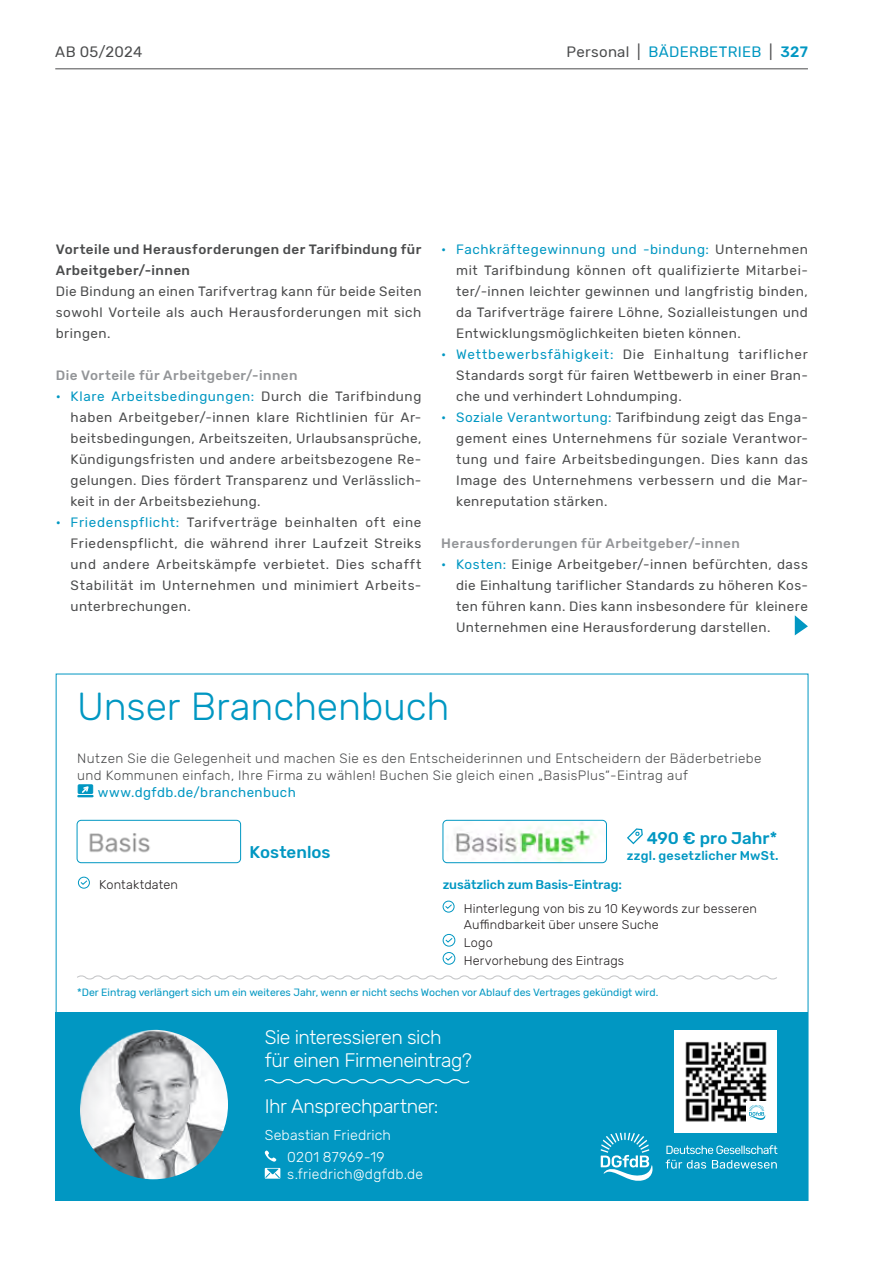
<style>
.page{position:relative;width:893px;height:1263px;background:#fff}
.page>*{position:absolute;margin:0;border:0;box-sizing:border-box;transform-origin:0 0}
.t1{font:300 39px "Rubik";letter-spacing:-.005em;color:#0197c2}
.t2{font:300 19.5px/22.5px "Rubik";letter-spacing:-.025em;color:#fff}
.t3{font:500 16.95px "Rubik";color:#0197c2}
.t4{font:15px "Rubik";letter-spacing:.015em;color:#0197c2}
.t5{font:15px "Rubik";letter-spacing:.02em;color:#4b4c4d}
.t6{font:300 14.25px/21.3px "Rubik";letter-spacing:.015em;color:#fff}
.t7{font:13.5px/21px "Rubik";letter-spacing:.03em;color:#4b4c4d;text-align:justify}
.t8{font:300 13.5px/17px "Rubik";letter-spacing:.03em;color:#4b4c4d}
.t9{font:500 13.5px "Rubik";letter-spacing:.03em;color:#939598}
.t10{font:500 13.5px/21px "Rubik";letter-spacing:.03em;color:#4b4c4d}
.t11{font:13.5px "Rubik";letter-spacing:.03em;color:#0197c2}
.t12{font:300 12.6px/15.9px "Rubik";letter-spacing:.01em;color:#231f20}
.t13{font:500 12.6px "Rubik";letter-spacing:.005em;color:#0197c2}
.t14{font:10.5px "Rubik";color:#0197c2}
.s1{color:#4b4c4d}
.s2{font-weight:500}
.s3{color:#0197c2}
.s4{font-size:13.95px}
</style>
<div class="page">
<hr style="left:55px;top:68px;width:753px;height:1px;background:#4b4c4d">
<div style="left:56px;top:1013px;width:752px;height:188px;background:#0197c2"></div>
<div style="left:78px;top:784px;width:15px;height:10px;border:1px solid #0197c2"></div>
<svg style="left:78px;top:785px;width:14px;height:12px"></svg>
<div style="left:674px;top:1030px;width:103px;height:102px;background:#fff"></div>
<img style="left:685px;top:1041px;width:82px;height:81px">
<div style="left:78px;top:877px;width:12px;height:11px;border:1px solid #0197c2;border-radius:50%"></div>
<svg style="left:80px;top:879px;width:8px;height:6px"></svg>
<div style="left:443px;top:901px;width:11px;height:11px;border:1px solid #0197c2;border-radius:50%"></div>
<svg style="left:444px;top:903px;width:9px;height:6px"></svg>
<div style="left:443px;top:934px;width:12px;height:12px;border:1px solid #0197c2;border-radius:50%"></div>
<svg style="left:445px;top:937px;width:8px;height:6px"></svg>
<div style="left:443px;top:952px;width:12px;height:13px;border:1px solid #0197c2;border-radius:50%"></div>
<svg style="left:445px;top:955px;width:8px;height:6px"></svg>
<svg style="left:77px;top:975px;width:700px;height:5px"></svg>
<svg style="left:627px;top:828px;width:16px;height:16px"></svg>
<img style="left:80px;top:1030px;width:148px;height:149px">
<svg style="left:264px;top:1079px;width:206px;height:5px"></svg>
<svg style="left:264px;top:1150px;width:13px;height:12px"></svg>
<svg style="left:265px;top:1168px;width:15px;height:11px"></svg>
<svg style="left:265px;top:1169px;width:15px;height:10px"></svg>
<svg style="left:601px;top:1133px;width:52px;height:48px"></svg>
<svg style="left:666px;top:1145px;width:111px;height:24px"></svg>
<img style="left:77px;top:820px;width:73px;height:43px">
<div style="left:77px;top:820px;width:164px;height:43px;border:1px solid #0197c2;border-radius:4px"></div>
<img style="left:443px;top:820px;width:163px;height:43px">
<div style="left:443px;top:820px;width:164px;height:43px;border:1px solid #0197c2;border-radius:4px"></div>
<div style="left:746px;top:1101px;width:20px;height:21px;background:#fff"></div>
<svg style="left:749px;top:1105px;width:16px;height:15px"></svg>
<svg style="left:795px;top:615px;width:13px;height:20px"></svg>
<p class="t5" style="left:55px;top:43px;width:88px">AB 05/2024</p>
<p class="t4" style="left:567px;top:43px;width:243px"><span class="s1">Personal |</span> BÄDERBETRIEB <span class="s1">|</span> <span class="s2">327</span></p>
<p class="t10" style="left:56px;top:239px;width:367px">Vorteile und Herausforderungen der Tarifbindung für<br>Arbeitgeber/-innen</p>
<p class="t7" style="left:56px;top:281px;width:367px">Die Bindung an einen Tarifvertrag kann für beide Seiten sowohl Vorteile als auch Herausforderungen mit sich bringen.</p>
<p class="t9" style="left:56px;top:367px;width:243px">Die Vorteile für Arbeitgeber/-innen</p>
<p class="t7" style="left:71px;top:386px;width:352px;text-indent:-15px"><span class="s3">• Klare Arbeitsbedingungen:</span> Durch die Tarifbindung haben Arbeitgeber/-innen klare Richtlinien für Ar&shy;beitsbedingungen, Arbeitszeiten, Urlaubsansprüche, Kündigungsfristen und andere arbeitsbezogene Re&shy;gelungen. Dies fördert Transparenz und Verlässlich&shy;keit in der Arbeitsbeziehung.</p>
<p class="t7" style="left:71px;top:512px;width:352px;text-indent:-15px"><span class="s3">• Friedenspflicht:</span> Tarifverträge beinhalten oft eine Friedenspflicht, die während ihrer Laufzeit Streiks und andere Arbeitskämpfe verbietet. Dies schafft Stabilität im Unternehmen und minimiert Arbeits&shy;unterbrechungen.</p>
<p class="t7" style="left:456px;top:239px;width:353px;text-indent:-15px"><span class="s3">• Fachkräftegewinnung und -bindung:</span> Unternehmen mit Tarifbindung können oft qualifizierte Mitarbei&shy;ter/-innen leichter gewinnen und langfristig binden, da Tarifverträge fairere Löhne, Sozialleistungen und Entwicklungsmöglichkeiten bieten können.</p>
<p class="t7" style="left:456px;top:344px;width:353px;text-indent:-15px"><span class="s3">• Wettbewerbsfähigkeit:</span> Die Einhaltung tariflicher Standards sorgt für fairen Wettbewerb in einer Bran&shy;che und verhindert Lohndumping.</p>
<p class="t7" style="left:456px;top:407px;width:353px;text-indent:-15px"><span class="s3">• Soziale Verantwortung:</span> Tarifbindung zeigt das Enga&shy;gement eines Unternehmens für soziale Verantwor&shy;tung und faire Arbeitsbedingungen. Dies kann das Image des Unternehmens verbessern und die Mar&shy;kenreputation stärken.</p>
<p class="t9" style="left:441px;top:535px;width:300px">Herausforderungen für Arbeitgeber/-innen</p>
<p class="t7" style="left:456px;top:554px;width:353px;text-indent:-15px"><span class="s3">• Kosten:</span> Einige Arbeitgeber/-innen befürchten, dass die Einhaltung tariflicher Standards zu höheren Kos&shy;ten führen kann. Dies kann insbesondere für kleinere Unternehmen eine Herausforderung darstellen.</p>
<h1 class="t1" style="left:77px;top:685px;width:374px">Unser Branchenbuch</h1>
<p class="t8" style="left:77px;top:750px;width:686px">Nutzen Sie die Gelegenheit und machen Sie es den Entscheiderinnen und Entscheidern der Bäderbetriebe und Kommunen einfach, Ihre Firma zu wählen! Buchen Sie gleich einen „BasisPlus“-Eintrag auf</p>
<p class="t11" style="left:98px;top:784px;width:199px">www.dgfdb.de/branchenbuch</p>
<p class="t3" style="left:250px;top:843px;width:82px">Kostenlos</p>
<p class="t3" style="left:647px;top:829px;width:132px">490 € pro Jahr*</p>
<p class="t13" style="left:627px;top:849px;width:153px">zzgl. gesetzlicher MwSt.</p>
<p class="t12" style="left:99px;top:876px;width:80px">Kontaktdaten</p>
<p class="t13" style="left:443px;top:877px;width:181px">zusätzlich zum Basis-Eintrag:</p>
<p class="t12" style="left:464px;top:900px;width:295px">Hinterlegung von bis zu 10 Keywords zur besseren<br>Auffindbarkeit über unsere Suche</p>
<p class="t12" style="left:464px;top:933px;width:162px;line-height:18.1px">Logo<br>Hervorhebung des Eintrags</p>
<p class="t14" style="left:77px;top:986px;width:583px">*Der Eintrag verlängert sich um ein weiteres Jahr, wenn er nicht sechs Wochen vor Ablauf des Vertrages gekündigt wird.</p>
<h2 class="t2" style="left:265px;top:1027px;width:209px">Sie interessieren sich<br>für einen Firmeneintrag?</h2>
<h2 class="t2" style="left:265px;top:1095px;width:175px">Ihr Ansprechpartner:</h2>
<p class="t6" style="left:287px;top:1125px;width:105px;text-indent:-23px">Sebastian Friedrich<br>0201 87969-19</p>
<p class="t6" style="left:287px;top:1163px;width:137px"><span class="s4">s.</span>friedrich@dgfdb.de</p>
</div>
